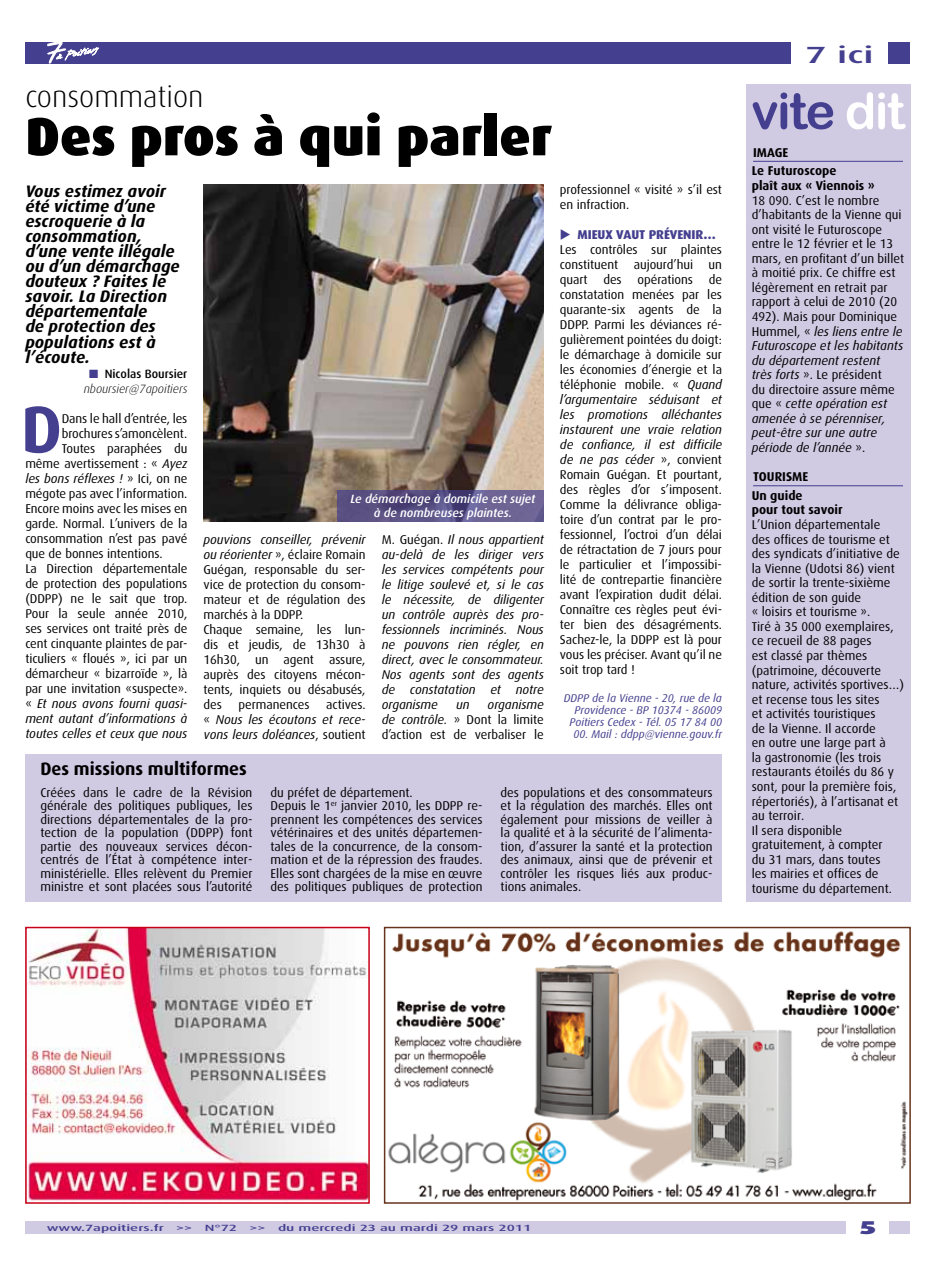
<style>
.page{position:relative;width:936px;height:1276px;background:#fff}
.page>*{position:absolute;margin:0;border:0;box-sizing:border-box;transform-origin:0 0}
.t1{font:700 66.3px "Dax";color:#443f8f}
.t2{font:900 54px "Dax";color:#000}
.t3{font:50.25px "Arial Rounded MT Bold";letter-spacing:-.03em;color:#443f8f}
.t4{font:300 30px "Dax";color:#000}
.t5{font:500 23.4px "Dax";color:#443f8f;scale:1.67 1}
.t6{font:900 18.6px "Dax";color:#443f8f;scale:1.54 1}
.t7{font:700 18px "Dax";color:#000}
.t8{font:italic 700 16.65px/15px "Dax";color:#000}
.t9{font:12.75px/15px "Dax";letter-spacing:-.005em;color:#000}
.t10{font:italic 12.75px/15px "Dax";letter-spacing:-.005em;color:#000;text-align:justify}
.t11{font:700 12.75px/18.8px "Dax";color:#000}
.t12{font:italic 500 12px/13.5px "Dax";color:#fff;text-align:center}
.t13{font:italic 300 12px/15px "Dax";color:#000;text-align:center}
.t14{font:italic 11.25px/12px "Dax";color:#443f8f;text-align:right}
.t15{font:500 9px "Dax";color:#443f8f;scale:1.67 1}
.s1{color:#443f8f}
.s2{font-weight:500;font-style:normal}
.s3{font-style:italic}
.s4{font-style:normal}
.s5{font-weight:800;color:#443f8f}
.s6{color:#fff}
</style>
<div class="page">
<div style="left:26px;top:1220px;width:884px;height:13px;background:#d0cae3"></div>
<div style="left:846px;top:1212px;width:43px;height:33px;background:#fff"></div>
<div style="left:26px;top:42px;width:884px;height:22px;background:#443f8f"></div>
<div style="left:791px;top:36px;width:96px;height:43px;background:#fff"></div>
<svg style="left:47px;top:42px;width:52px;height:21px"></svg>
<div style="left:745px;top:84px;width:165px;height:817px;background:#d0cae3"></div>
<hr style="left:753px;top:161px;width:149px;height:1px;background:#443f8f">
<hr style="left:753px;top:485px;width:149px;height:1px;background:#443f8f">
<img style="left:203px;top:185px;width:340px;height:336px">
<svg style="left:337px;top:490px;width:206px;height:31px"></svg>
<div style="left:25px;top:754px;width:697px;height:147px;background:#d0cae3"></div>
<img style="left:388px;top:931px;width:519px;height:269px">
<div style="left:384px;top:926px;width:526px;height:277px;border:2px solid #66331c"></div>
<img style="left:28px;top:929px;width:339px;height:271px">
<div style="left:25px;top:926px;width:345px;height:277px;border:2px solid #c90019"></div>
<h3 class="t4" style="left:25px;top:80px;width:180px">consommation</h3>
<h2 class="t2" style="left:25px;top:105px;width:528px">Des pros à qui parler</h2>
<h3 class="t8" style="left:25px;top:184px;width:156px">Vous estimez avoir été victime d’une escroquerie à la consommation, d’une vente illégale ou d’un démarchage douteux ? Faites le savoir. La Direction départementale<br>de protection des populations est à l’écoute.</h3>
<p class="t13" style="left:84px;top:366px;width:105px"><span class="s1">■</span> <span class="s2">Nicolas Boursier </span>nboursier@7apoitiers</p>
<h1 class="t1" style="left:21px;top:392px;width:42px">D</h1>
<p class="t9" style="left:62px;top:411px;width:127px">Dans le hall d’entrée, les</p>
<p class="t9" style="left:62px;top:426px;width:127px">brochures s’amoncèlent.</p>
<p class="t9" style="left:62px;top:441px;width:127px">Toutes paraphées du</p>
<p class="t9" style="left:25px;top:456px;width:163px">même avertissement : « <span class="s3">Ayez</span></p>
<p class="t10" style="left:25px;top:471px;width:163px">les bons réflexes ! <span class="s4">» Ici, on ne</span></p>
<p class="t9" style="left:25px;top:486px;width:163px">mégote pas avec l’information.</p>
<p class="t9" style="left:25px;top:501px;width:163px">Encore moins avec les mises en</p>
<p class="t9" style="left:25px;top:516px;width:163px">garde. Normal. L’univers de la</p>
<p class="t9" style="left:25px;top:531px;width:164px">consommation n’est pas pavé</p>
<p class="t9" style="left:25px;top:546px;width:139px">que de bonnes intentions.</p>
<p class="t9" style="left:25px;top:561px;width:163px">La Direction départementale</p>
<p class="t9" style="left:25px;top:576px;width:163px">de protection des populations</p>
<p class="t9" style="left:25px;top:591px;width:163px">(DDPP) ne le sait que trop.</p>
<p class="t9" style="left:25px;top:606px;width:163px">Pour la seule année 2010,</p>
<p class="t9" style="left:25px;top:621px;width:163px">ses services ont traité près de</p>
<p class="t9" style="left:25px;top:636px;width:163px">cent cinquante plaintes de par-</p>
<p class="t9" style="left:25px;top:651px;width:164px">ticuliers « floués », ici par un</p>
<p class="t9" style="left:25px;top:666px;width:164px">démarcheur « bizarroïde », là</p>
<p class="t9" style="left:25px;top:681px;width:163px">par une invitation «suspecte».</p>
<p class="t10" style="left:25px;top:696px;width:163px"><span class="s4">«</span> Et nous avons fourni quasi-</p>
<p class="t10" style="left:25px;top:711px;width:163px">ment autant d’informations à</p>
<p class="t10" style="left:25px;top:725px;width:163px">toutes celles et ceux que nous</p>
<p class="t12" style="left:350px;top:492px;width:187px">Le démarchage à domicile est sujet à de nombreuses plaintes.</p>
<p class="t9" style="left:203px;top:532px;width:164px"><span class="s3">pouvions conseiller, prévenir ou réorienter</span> », éclaire Romain<br>Guégan, responsable du ser&shy;vice de protection du consom&shy;mateur et de régulation des marchés à la DDPP.<br>Chaque semaine, les lun&shy;dis et jeudis, de 13h30 à<br>16h30, un agent assure, auprès des citoyens mécon&shy;tents, inquiets ou désabusés, des</p>
<p class="t10" style="left:203px;top:697px;width:164px;text-indent:123px"><span class="s4">actives. «</span> Nous les écoutons et rece&shy;vons leurs doléances<span class="s4">, soutient</span></p>
<p class="t9" style="left:238px;top:697px;width:72px">permanences</p>
<p class="t10" style="left:382px;top:532px;width:164px"><span class="s4">M. Guégan.</span> Il nous appartient au-delà de les diriger vers les services compétents pour le litige soulevé et, si le cas le nécessite, de diligenter un contrôle auprès des pro&shy;fessionnels incriminés. Nous ne pouvons rien régler, en direct, avec le consommateur.<br>Nos agents sont des agents de constatation et notre organisme</p>
<p class="t9" style="left:382px;top:697px;width:164px;text-align:justify;text-indent:106px"><span class="s3">organisme de contrôle.</span> » Dont la limite d’action est de verbaliser le</p>
<p class="t10" style="left:456px;top:697px;width:15px">un</p>
<p class="t9" style="left:560px;top:182px;width:163px">professionnel « visité » s’il est en infraction.</p>
<p class="t9" style="left:560px;top:227px;width:164px"><span class="s1">◆</span> <span class="s5">MIEUX VAUT PRÉVENIR…<br></span>Les contrôles sur plaintes constituent aujourd’hui un quart des opérations de constatation menées par les quarante-six agents de la<br>DDPP. Parmi les déviances ré&shy;gulièrement pointées du doigt: le démarchage à domicile sur les économies d’énergie et la téléphonie mobile. « <span class="s3">Quand l’argumentaire séduisant et les promotions alléchantes instaurent une vraie relation de confiance, il est difficile de ne pas céder</span> », convient<br>Romain Guégan. Et pourtant, des règles d’or s’imposent.<br>Comme la délivrance obliga&shy;toire d’un contrat par le pro&shy;fessionnel, l’octroi d’un délai de rétractation de 7 jours pour le particulier et l’impossibi&shy;lité de contrepartie financière avant l’expiration dudit délai.<br>Connaître ces règles peut évi&shy;ter bien des désagréments.<br>Sachez-le, la DDPP est là pour vous les préciser. Avant qu’il ne soit trop tard !</p>
<p class="t14" style="left:564px;top:692px;width:160px">DDPP de la Vienne - 20, rue de la<br>Providence - BP 10374 - 86009<br>Poitiers Cedex - Tél. 05 17 84 00</p>
<p class="t14" style="left:573px;top:728px;width:150px">00. Mail : ddpp@vienne.gouv.fr</p>
<h3 class="t7" style="left:40px;top:758px;width:208px">Des missions multiformes</h3>
<p class="t9" style="left:40px;top:785px;width:213px;line-height:13.5px;text-align:justify">Créées dans le cadre de la Révision générale des politiques publiques, les directions départementales de la pro&shy;tection de la population (DDPP) font partie des nouveaux services décon&shy;centrés de l’État à compétence inter&shy;ministérielle. Elles relèvent du Premier ministre et sont placées sous l’autorité</p>
<p class="t9" style="left:270px;top:785px;width:213px;line-height:13.5px">du préfet de département.<br>Depuis le 1<sup>er</sup> janvier 2010, les DDPP re&shy;prennent les compétences des services vétérinaires et des unités départemen&shy;tales de la concurrence, de la consom&shy;mation et de la répression des fraudes.<br>Elles sont chargées de la mise en œuvre des politiques publiques de protection</p>
<p class="t9" style="left:500px;top:785px;width:213px;line-height:13.5px;text-align:justify">des populations et des consommateurs et la régulation des marchés. Elles ont également pour missions de veiller à la qualité et à la sécurité de l’alimenta&shy;tion, d’assurer la santé et la protection des animaux, ainsi que de prévenir et contrôler les risques liés aux produc&shy;tions animales.</p>
<h3 class="t5" style="left:805px;top:42px;width:42px">7 ici</h3>
<h3 class="t3" style="left:751px;top:81px;width:155px">vite <span class="s6">dit</span></h3>
<p class="t11" style="left:751px;top:143px;width:86px">IMAGE<br>Le Futuroscope</p>
<p class="t11" style="left:751px;top:176px;width:124px">plaît aux « Viennois »</p>
<p class="t9" style="left:751px;top:193px;width:154px;line-height:14.5px">18 090. C’est le nombre d’habitants de la Vienne qui ont visité le Futuroscope entre le 12 février et le 13 mars, en profitant d’un billet à moitié prix. Ce chiffre est légèrement en retrait par rapport à celui de 2010 (20<br>492). Mais pour Dominique<br>Hummel, « <span class="s3">les liens entre le<br>Futuroscope et les habitants du département restent<br>très forts</span> ». Le président<br>du directoire assure même que « <span class="s3">cette opération est amenée à se pérenniser, peut-être sur une autre période de l’année</span> ».</p>
<p class="t11" style="left:751px;top:467px;width:58px">TOURISME<br>Un guide</p>
<p class="t11" style="left:751px;top:501px;width:92px">pour tout savoir</p>
<p class="t9" style="left:751px;top:517px;width:154px;line-height:14.5px">L’Union départementale<br>des offices de tourisme et des syndicats d’initiative de la Vienne (Udotsi 86) vient de sortir la trente-sixième édition de son guide<br>« loisirs et tourisme ».<br>Tiré à 35 000 exemplaires, ce recueil de 88 pages<br>est classé par thèmes (patrimoine, découverte nature, activités sportives…) et recense tous les sites<br>et activités touristiques<br>de la Vienne. Il accorde<br>en outre une large part à<br>la gastronomie (les trois restaurants étoilés du 86 y sont, pour la première fois, répertoriés), à l’artisanat et au terroir.<br>Il sera disponible gratuitement, à compter<br>du 31 mars, dans toutes<br>les mairies et offices de tourisme du département.</p>
<p class="t15" style="left:47px;top:1222px;width:72px">www.7apoitiers.fr</p>
<p class="t15" style="left:176px;top:1222px;width:11px">&gt;&gt;</p>
<p class="t15" style="left:205px;top:1222px;width:21px">N°72</p>
<p class="t15" style="left:249px;top:1222px;width:11px">&gt;&gt;</p>
<p class="t15" style="left:278px;top:1222px;width:153px">du mercredi 23 au mardi 29 mars 2011</p>
<h3 class="t6" style="left:859px;top:1216px;width:13px">5</h3>
</div>
